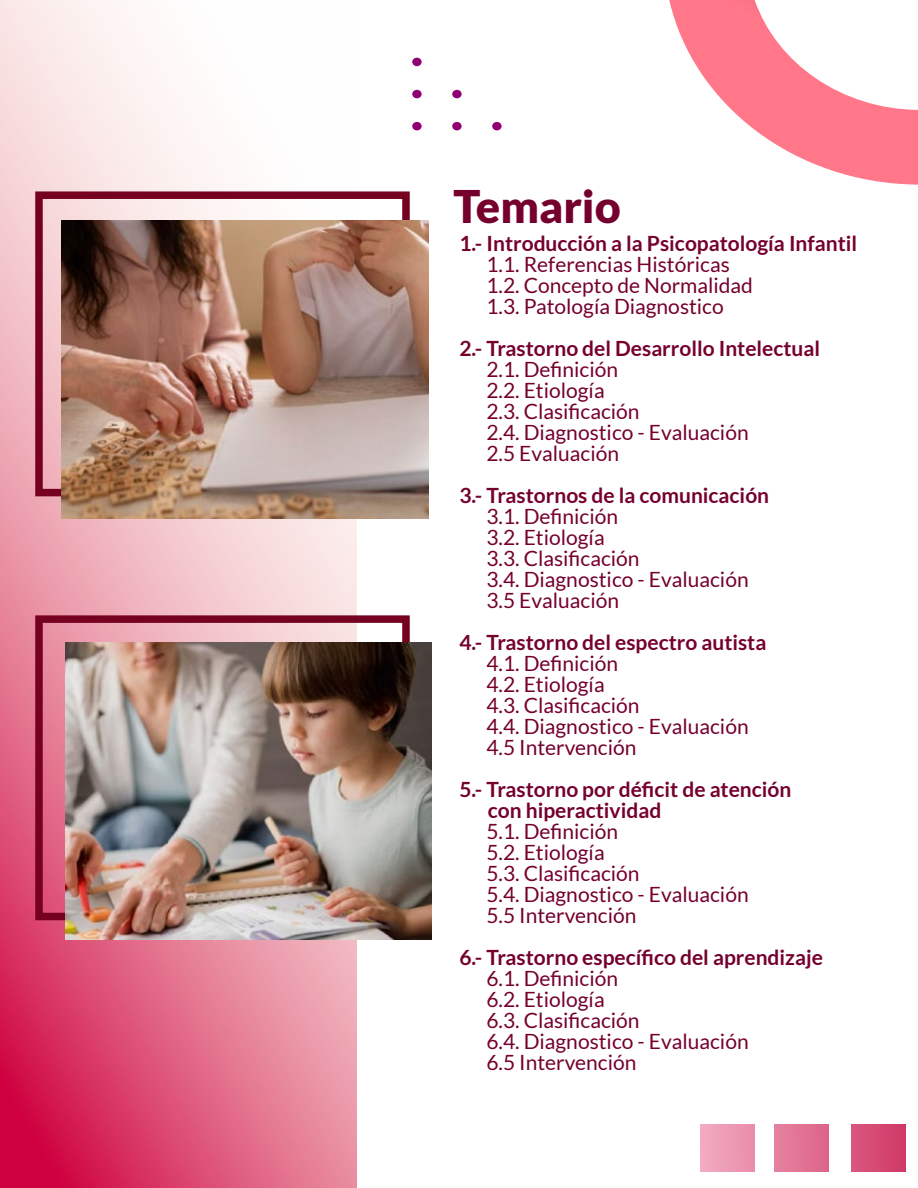
<style>
.page{position:relative;width:918px;height:1188px;background:#fff}
.page>*{position:absolute;margin:0;border:0;box-sizing:border-box;transform-origin:0 0}
.t1{font:900 45px "Lato";color:#75002d}
.t2{font:21px/21px "Lato";color:#75002d}
.t3{font:700 21px/21px "Lato";color:#75002d}
</style>
<div class="page">
<svg style="left:0;top:0;width:356px;height:1188px"></svg>
<div style="left:35px;top:615px;width:375px;height:305px;border:8px solid #75001f"></div>
<svg style="left:669px;top:0;width:249px;height:185px"></svg>
<div style="left:701px;top:1124px;width:54px;height:48px;background:linear-gradient(to right,#f2abc1,#e98eaa)"></div>
<div style="left:774px;top:1124px;width:55px;height:48px;background:linear-gradient(to right,#e683a1,#dd6489)"></div>
<div style="left:851px;top:1124px;width:55px;height:48px;background:linear-gradient(to right,#d9587f,#d03967)"></div>
<div style="left:492px;top:122px;width:10px;height:8px;background:#910073;border-radius:50%"></div>
<div style="left:452px;top:122px;width:10px;height:8px;background:#910073;border-radius:50%"></div>
<div style="left:412px;top:122px;width:10px;height:8px;background:#910073;border-radius:50%"></div>
<div style="left:452px;top:90px;width:10px;height:8px;background:#910073;border-radius:50%"></div>
<div style="left:412px;top:90px;width:10px;height:8px;background:#910073;border-radius:50%"></div>
<div style="left:412px;top:58px;width:10px;height:8px;background:#910073;border-radius:50%"></div>
<div style="left:35px;top:191px;width:375px;height:305px;border:8px solid #75001f"></div>
<img style="left:62px;top:221px;width:367px;height:297px">
<img style="left:65px;top:643px;width:367px;height:297px">
<h1 class="t1" style="left:453px;top:180px;width:169px">Temario</h1>
<p class="t3" style="left:459px;top:232px;width:399px">1.- Introducción a la Psicopatología Infantil</p>
<p class="t2" style="left:486px;top:254px;width:268px">1.1. Referencias Históricas<br>1.2. Concepto de Normalidad<br>1.3. Patología Diagnostico</p>
<p class="t3" style="left:459px;top:337px;width:362px">2.- Trastorno del Desarrollo Intelectual</p>
<p class="t2" style="left:486px;top:359px;width:264px">2.1. Definición<br>2.2. Etiología<br>2.3. Clasificación<br>2.4. Diagnostico - Evaluación<br>2.5 Evaluación</p>
<p class="t3" style="left:459px;top:484px;width:311px">3.- Trastornos de la comunicación</p>
<p class="t2" style="left:486px;top:506px;width:264px">3.1. Definición<br>3.2. Etiología<br>3.3. Clasificación<br>3.4. Diagnostico - Evaluación<br>3.5 Evaluación</p>
<p class="t3" style="left:459px;top:631px;width:308px">4.- Trastorno del espectro autista</p>
<p class="t2" style="left:486px;top:653px;width:264px">4.1. Definición<br>4.2. Etiología<br>4.3. Clasificación<br>4.4. Diagnostico - Evaluación<br>4.5 Intervención</p>
<p class="t3" style="left:488px;top:778px;width:305px;text-indent:-28px">5.- Trastorno por déficit de atención con hiperactividad</p>
<p class="t2" style="left:486px;top:821px;width:264px">5.1. Definición<br>5.2. Etiología<br>5.3. Clasificación<br>5.4. Diagnostico - Evaluación<br>5.5 Intervención</p>
<p class="t3" style="left:459px;top:946px;width:365px">6.- Trastorno específico del aprendizaje</p>
<p class="t2" style="left:486px;top:968px;width:264px">6.1. Definición<br>6.2. Etiología<br>6.3. Clasificación<br>6.4. Diagnostico - Evaluación<br>6.5 Intervención</p>
</div>
